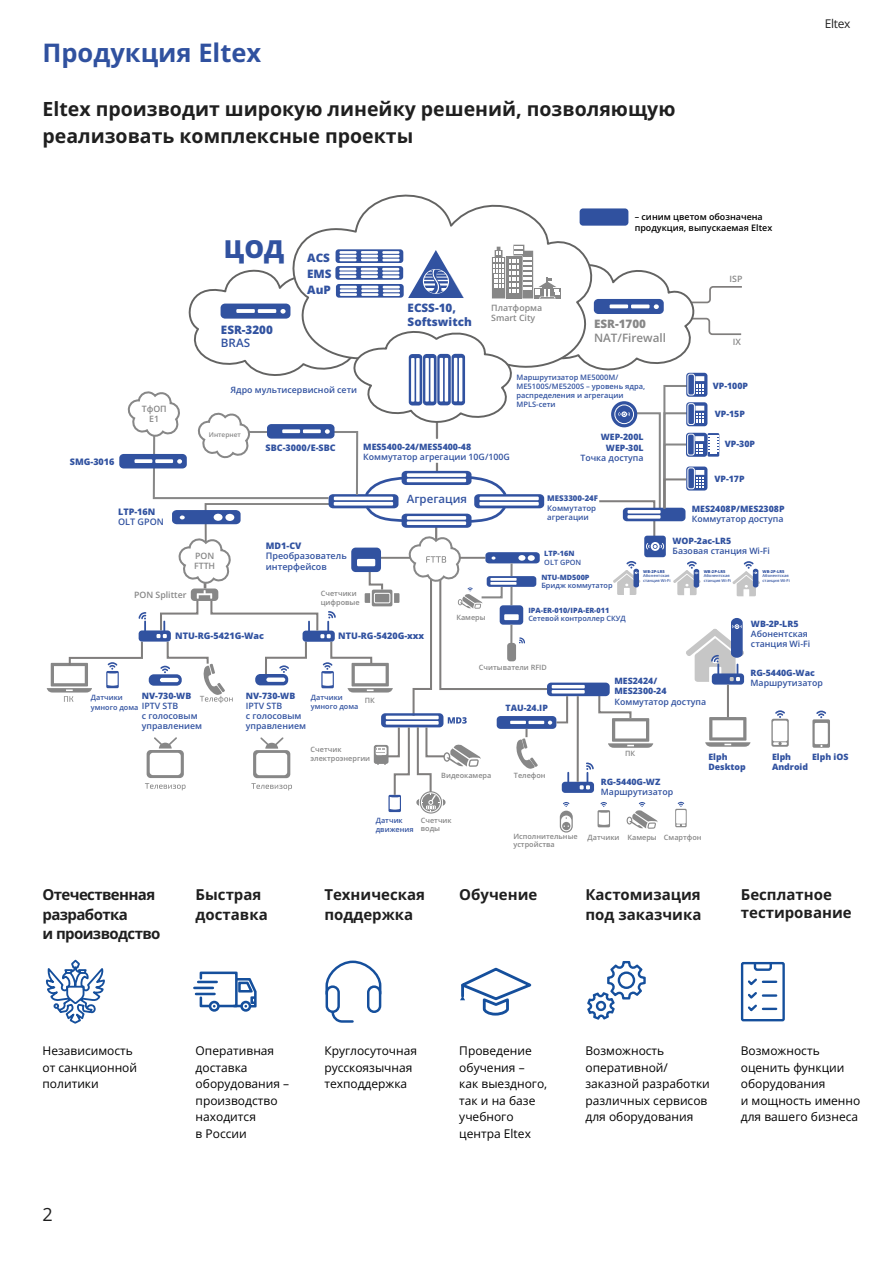
<style>
.page{position:relative;width:893px;height:1263px;background:#fff}
.page>*{position:absolute;margin:0;border:0;box-sizing:border-box;transform-origin:0 0}
.t1{font:700 25.5px "Open Sans";color:#30519f}
.t2{font:800 24.75px "Open Sans";color:#3152a0}
.t3{font:700 19.5px/27px "Open Sans";color:#1f1f1f}
.t4{font:18px "Open Sans";color:#1f1f1f}
.t5{font:700 15px/19.5px "Open Sans";color:#1f1f1f}
.t6{font:700 15px/19.5px "Open Sans";letter-spacing:-.04em;color:#1f1f1f}
.t7{font:12px/16.5px "Open Sans";color:#000}
.t8{font:12px "Open Sans";letter-spacing:-.03em;color:#1f1f1f}
.t9{font:800 11.7px/16px "Open Sans";color:#3152a0}
.t10{font:600 11.7px "Open Sans";color:#878787}
.t11{font:800 11.7px "Open Sans";color:#878787}
.t12{font:600 11.7px "Open Sans";color:#3152a0}
.t13{font:600 11.4px "Open Sans";color:#3152a0}
.t14{font:800 9px "Open Sans";color:#3152a0}
.t15{font:600 9px/11.2px "Open Sans";color:#000}
.t16{font:600 9px/10.4px "Open Sans";color:#3152a0}
.t17{font:600 8.85px/10.2px "Open Sans";color:#3152a0}
.t18{font:800 8.85px/10.2px "Open Sans";color:#3152a0}
.t19{font:600 8.85px/10.1px "Open Sans";color:#878787}
.t20{font:600 7.8px/9.4px "Open Sans";color:#3152a0}
.t21{font:800 7.8px "Open Sans";color:#3152a0}
.t22{font:600 7.5px/9px "Open Sans";color:#3152a0}
.t23{font:600 7.35px/8.4px "Open Sans";color:#878787}
.t24{font:600 7.35px/9.4px "Open Sans";color:#3152a0}
.t25{font:800 7.35px "Open Sans";color:#3152a0}
.t26{font:600 6.6px "Open Sans";color:#878787}
.t27{font:600 4.05px/4.7px "Open Sans";color:#3152a0}
.t28{font:800 4.05px "Open Sans";color:#3152a0}
</style>
<div class="page">
<svg style="left:46px;top:959px;width:59px;height:65px"></svg>
<div style="left:240px;top:1001px;width:11px;height:11px;border:3px solid #154f9c;border-radius:50%"></div>
<div style="left:209px;top:1001px;width:11px;height:11px;border:3px solid #154f9c;border-radius:50%"></div>
<svg style="left:194px;top:971px;width:63px;height:38px"></svg>
<svg style="left:587px;top:961px;width:59px;height:59px"></svg>
<svg style="left:460px;top:968px;width:71px;height:48px"></svg>
<div style="left:326px;top:985px;width:14px;height:28px;border:2px solid #154f9c;border-radius:6px"></div>
<div style="left:367px;top:985px;width:14px;height:28px;border:2px solid #154f9c;border-radius:6px"></div>
<svg style="left:325px;top:960px;width:56px;height:36px"></svg>
<svg style="left:330px;top:1009px;width:24px;height:14px"></svg>
<div style="left:741px;top:962px;width:44px;height:59px;border:2px solid #154f9c"></div>
<svg style="left:746px;top:962px;width:30px;height:50px"></svg>
<svg style="left:300px;top:194px;width:282px;height:51px"></svg>
<svg style="left:812px;top:710px;width:18px;height:38px"></svg>
<svg style="left:771px;top:719px;width:18px;height:28px"></svg>
<div style="left:773px;top:721px;width:14px;height:20px;background:#fff;border-radius:2px"></div>
<svg style="left:773px;top:742px;width:14px;height:3px"></svg>
<svg style="left:775px;top:710px;width:10px;height:8px"></svg>
<svg style="left:560px;top:811px;width:13px;height:21px"></svg>
<svg style="left:47px;top:245px;width:713px;height:584px"></svg>
<div style="left:580px;top:208px;width:48px;height:18px;background:#30519f;border-radius:3px"></div>
<h1 class="t1" style="left:43px;top:35px;width:220px">Продукция Eltex</h1>
<h3 class="t3" style="left:43px;top:95px;width:634px">Eltex производит широкую линейку решений, позволяющую реализовать комплексные проекты</h3>
<p class="t19" style="left:142px;top:404px;width:27px;text-align:center">ТфОП<br>Е1</p>
<h2 class="t2" style="left:224px;top:232px;width:62px">ЦОД</h2>
<p class="t9" style="left:221px;top:321px;width:54px">ESR-3200</p>
<p class="t12" style="left:221px;top:335px;width:31px">BRAS</p>
<p class="t9" style="left:307px;top:249px;width:26px">ACS<br>EMS<br>AuP</p>
<p class="t17" style="left:231px;top:384px;width:128px">Ядро мультисервисной сети</p>
<p class="t9" style="left:408px;top:301px;width:66px;line-height:13.5px">ECSS-10,<br>Softswitch</p>
<p class="t15" style="left:635px;top:210px;width:139px">– синим цветом обозначена продукция, выпускаемая Eltex</p>
<p class="t19" style="left:491px;top:302px;width:52px">Платформа<br>Smart City</p>
<p class="t11" style="left:594px;top:316px;width:54px">ESR-1700</p>
<p class="t10" style="left:594px;top:329px;width:73px">NAT/Firewall</p>
<p class="t22" style="left:516px;top:372px;width:130px">Маршрутизатор ME5000M/<br>ME5100S/ME5200S – уровень ядра, распределения и агрегации<br>MPLS-сети</p>
<p class="t19" style="left:729px;top:273px;width:14px">ISP</p>
<p class="t19" style="left:733px;top:337px;width:10px">IX</p>
<p class="t18" style="left:713px;top:380px;width:37px">VP-100P</p>
<p class="t18" style="left:715px;top:409px;width:32px">VP-15P</p>
<p class="t8" style="left:825px;top:15px;width:27px">Eltex</p>
<p class="t26" style="left:209px;top:430px;width:33px">Интернет</p>
<p class="t18" style="left:601px;top:432px;width:44px;text-align:center">WEP-200L<br>WEP-30L</p>
<p class="t17" style="left:580px;top:452px;width:65px">Точка доступа</p>
<p class="t18" style="left:725px;top:439px;width:32px">VP-30P</p>
<p class="t18" style="left:363px;top:441px;width:109px">MES5400-24/MES5400-48</p>
<p class="t17" style="left:363px;top:451px;width:148px">Коммутатор агрегации 10G/100G</p>
<p class="t13" style="left:407px;top:491px;width:62px">Агрегация</p>
<p class="t14" style="left:266px;top:442px;width:72px">SBC-3000/E-SBC</p>
<p class="t14" style="left:70px;top:456px;width:46px">SMG-3016</p>
<p class="t18" style="left:714px;top:473px;width:32px">VP-17P</p>
<p class="t18" style="left:692px;top:503px;width:94px">MES2408P/MES2308P</p>
<p class="t17" style="left:692px;top:513px;width:93px">Коммутатор доступа</p>
<p class="t18" style="left:672px;top:536px;width:60px">WOP-2ac-LR5</p>
<p class="t17" style="left:672px;top:546px;width:99px">Базовая станция Wi-Fi</p>
<p class="t28" style="left:763px;top:568px;width:23px">WB-2P-LR5</p>
<p class="t27" style="left:763px;top:573px;width:29px">Абонентская станция Wi-Fi</p>
<p class="t21" style="left:547px;top:493px;width:52px">MES3300-24F</p>
<p class="t20" style="left:547px;top:503px;width:50px">Коммутатор агрегации</p>
<p class="t14" style="left:118px;top:505px;width:39px">LTP-16N</p>
<p class="t16" style="left:118px;top:517px;width:47px">OLT GPON</p>
<p class="t14" style="left:266px;top:540px;width:37px">MD1-CV</p>
<p class="t16" style="left:266px;top:551px;width:82px">Преобразователь интерфейсов</p>
<p class="t25" style="left:544px;top:549px;width:32px">LTP-16N</p>
<p class="t24" style="left:544px;top:557px;width:39px">OLT GPON</p>
<p class="t25" style="left:541px;top:572px;width:50px">NTU-MD500P</p>
<p class="t24" style="left:541px;top:581px;width:73px">Бридж коммутатор</p>
<p class="t25" style="left:528px;top:605px;width:83px">IPA-ER-010/IPA-ER-011</p>
<p class="t24" style="left:528px;top:613px;width:99px">Сетевой контроллер СКУД</p>
<p class="t19" style="left:194px;top:551px;width:23px">PON<br>FTTH</p>
<p class="t28" style="left:643px;top:568px;width:23px">WB-2P-LR5</p>
<p class="t27" style="left:643px;top:573px;width:29px">Абонентская станция Wi-Fi</p>
<p class="t28" style="left:704px;top:568px;width:23px">WB-2P-LR5</p>
<p class="t27" style="left:704px;top:573px;width:29px">Абонентская станция Wi-Fi</p>
<p class="t19" style="left:134px;top:589px;width:54px">PON Splitter</p>
<p class="t23" style="left:321px;top:589px;width:40px">Счетчики цифровые</p>
<p class="t23" style="left:456px;top:612px;width:31px">Камеры</p>
<p class="t18" style="left:751px;top:618px;width:49px">WB-2P-LR5</p>
<p class="t17" style="left:751px;top:628px;width:61px">Абонентская станция Wi-Fi</p>
<p class="t18" style="left:750px;top:667px;width:66px">RG-5440G-Wac</p>
<p class="t17" style="left:750px;top:677px;width:74px">Маршрутизатор</p>
<p class="t14" style="left:175px;top:630px;width:90px">NTU-RG-5421G-Wac</p>
<p class="t14" style="left:338px;top:630px;width:88px">NTU-RG-5420G-xxx</p>
<p class="t23" style="left:479px;top:663px;width:69px">Считыватели RFID</p>
<p class="t18" style="left:614px;top:675px;width:54px">MES2424/<br>MES2300-24</p>
<p class="t17" style="left:614px;top:696px;width:93px">Коммутатор доступа</p>
<p class="t18" style="left:246px;top:690px;width:51px">NV-730-WB</p>
<p class="t17" style="left:246px;top:701px;width:62px">IPTV STB<br>с голосовым управлением</p>
<p class="t18" style="left:142px;top:690px;width:51px">NV-730-WB</p>
<p class="t17" style="left:142px;top:701px;width:62px">IPTV STB<br>с голосовым управлением</p>
<p class="t24" style="left:91px;top:693px;width:49px">Датчики умного дома</p>
<p class="t24" style="left:311px;top:693px;width:49px;line-height:8.4px">Датчики умного дома</p>
<p class="t23" style="left:365px;top:695px;width:12px">ПК</p>
<p class="t18" style="left:505px;top:703px;width:44px">TAU-24.IP</p>
<p class="t23" style="left:311px;top:745px;width:61px">Счетчик электроэнергии</p>
<p class="t24" style="left:376px;top:815px;width:39px">Датчик движения</p>
<p class="t23" style="left:441px;top:770px;width:52px">Видеокамера</p>
<p class="t23" style="left:514px;top:771px;width:33px">Телефон</p>
<p class="t23" style="left:625px;top:749px;width:12px">ПК</p>
<p class="t18" style="left:601px;top:776px;width:61px">RG-5440G-WZ</p>
<p class="t17" style="left:601px;top:787px;width:74px">Маршрутизатор</p>
<p class="t18" style="left:708px;top:751px;width:39px">Elph<br>Desktop</p>
<p class="t23" style="left:421px;top:816px;width:32px">Счетчик воды</p>
<p class="t23" style="left:513px;top:832px;width:66px">Исполнительные устройства</p>
<p class="t23" style="left:588px;top:832px;width:116px">Датчики Камеры Смартфон</p>
<p class="t18" style="left:812px;top:751px;width:38px">Elph iOS</p>
<p class="t18" style="left:772px;top:751px;width:38px">Elph<br>Android</p>
<p class="t6" style="left:43px;top:885px;width:119px">Отечественная разработка<br>и производство</p>
<p class="t5" style="left:196px;top:885px;width:74px">Быстрая доставка</p>
<p class="t5" style="left:324px;top:885px;width:102px">Техническая поддержка</p>
<p class="t5" style="left:459px;top:885px;width:80px">Обучение</p>
<p class="t5" style="left:585px;top:885px;width:117px">Кастомизация под заказчика</p>
<p class="t5" style="left:741px;top:885px;width:112px;line-height:18px">Бесплатное тестирование</p>
<p class="t7" style="left:43px;top:1042px;width:96px">Независимость от санкционной политики</p>
<p class="t7" style="left:196px;top:1042px;width:95px">Оперативная доставка оборудования – производство находится<br>в России</p>
<p class="t7" style="left:324px;top:1042px;width:94px">Круглосуточная русскоязычная техподдержка</p>
<p class="t7" style="left:459px;top:1042px;width:90px">Проведение обучения –<br>как выездного, так и на базе учебного центра Eltex</p>
<p class="t7" style="left:585px;top:1042px;width:126px">Возможность оперативной/ заказной разработки различных сервисов для оборудования</p>
<p class="t7" style="left:741px;top:1042px;width:121px">Возможность оценить функции оборудования<br>и мощность именно для вашего бизнеса</p>
<h3 class="t4" style="left:43px;top:1202px;width:12px">2</h3>
</div>
